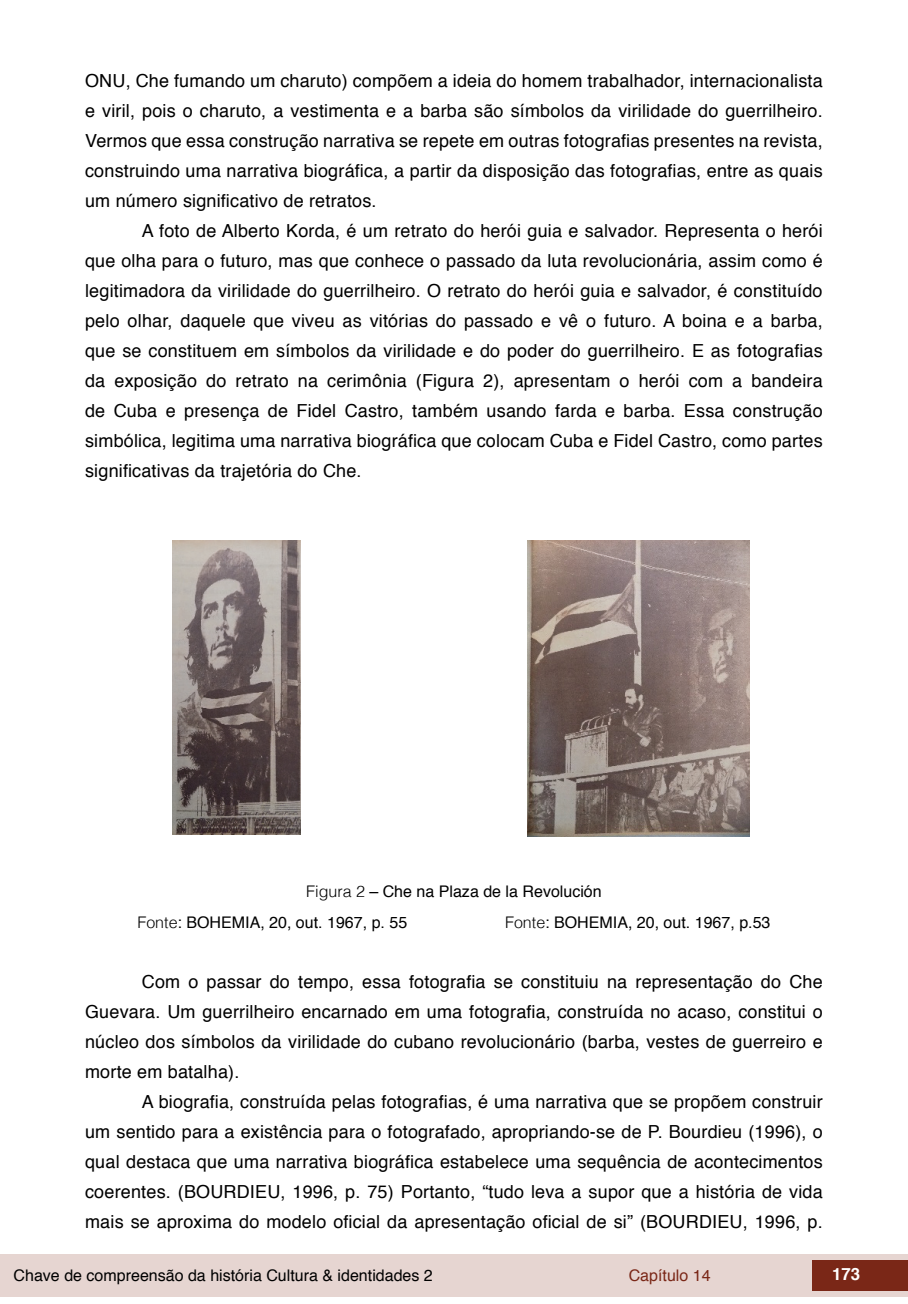
<style>
.page{position:relative;width:908px;height:1304px;background:#fff}
.page>*{position:absolute;margin:0;border:0;box-sizing:border-box;transform-origin:0 0}
.t1{font:18px/30px "Helvetica";letter-spacing:.01em;color:#000;text-align:justify}
.t2{font:700 16.8px "Helvetica";color:#fff}
.t3{font:16px/30.6px "Helvetica";color:#000}
.t4{font:16px "Helvetica";color:#7a2717}
.s1{font-weight:300}
</style>
<div class="page">
<div style="left:0;top:1254px;width:906px;height:43px;background:#e6d5d1"></div>
<div style="left:812px;top:1261px;width:95px;height:30px;background:#7a2717"></div>
<img style="left:173px;top:540px;width:127px;height:294px">
<img style="left:527px;top:540px;width:222px;height:296px">
<p class="t1" style="left:85px;top:66px;width:738px">ONU, Che fumando um charuto) compõem a ideia do homem trabalhador, internacionalista e viril, pois o charuto, a vestimenta e a barba são símbolos da virilidade do guerrilheiro.<br>Vermos que essa construção narrativa se repete em outras fotografias presentes na revista, construindo uma narrativa biográfica, a partir da disposição das fotografias, entre as quais um número significativo de retratos.</p>
<p class="t1" style="left:85px;top:216px;width:738px;text-indent:57px">A foto de Alberto Korda, é um retrato do herói guia e salvador. Representa o herói que olha para o futuro, mas que conhece o passado da luta revolucionária, assim como é legitimadora da virilidade do guerrilheiro. O retrato do herói guia e salvador, é constituído pelo olhar, daquele que viveu as vitórias do passado e vê o futuro. A boina e a barba, que se constituem em símbolos da virilidade e do poder do guerrilheiro. E as fotografias da exposição do retrato na cerimônia (Figura 2), apresentam o herói com a bandeira de Cuba e presença de Fidel Castro, também usando farda e barba. Essa construção simbólica, legitima uma narrativa biográfica que colocam Cuba e Fidel Castro, como partes significativas da trajetória do Che.</p>
<p class="t3" style="left:137px;top:877px;width:465px;text-indent:169px"><span class="s1">Figura 2</span> – Che na Plaza de la Revolución<br><span class="s1">Fonte</span>: BOHEMIA, 20, out. 1967, p. 55</p>
<p class="t3" style="left:505px;top:907px;width:267px"><span class="s1">Fonte</span>: BOHEMIA, 20, out. 1967, p.53</p>
<p class="t1" style="left:85px;top:967px;width:738px;text-indent:57px">Com o passar do tempo, essa fotografia se constituiu na representação do Che Guevara. Um guerrilheiro encarnado em uma fotografia, construída no acaso, constitui o núcleo dos símbolos da virilidade do cubano revolucionário (barba, vestes de guerreiro e morte em batalha).</p>
<p class="t1" style="left:85px;top:1087px;width:738px;text-indent:57px">A biografia, construída pelas fotografias, é uma narrativa que se propõem construir um sentido para a existência para o fotografado, apropriando-se de P. Bourdieu (1996), o qual destaca que uma narrativa biográfica estabelece uma sequência de acontecimentos coerentes. (BOURDIEU, 1996, p. 75) Portanto, “tudo leva a supor que a história de vida mais se aproxima do modelo oficial da apresentação oficial de si” (BOURDIEU, 1996, p.</p>
<p class="t3" style="left:14px;top:1260px;width:420px">Chave de compreensão da história Cultura &amp; identidades 2</p>
<p class="t4" style="left:628px;top:1263px;width:83px">Capítulo 14</p>
<p class="t2" style="left:831px;top:1261px;width:30px">173</p>
</div>
